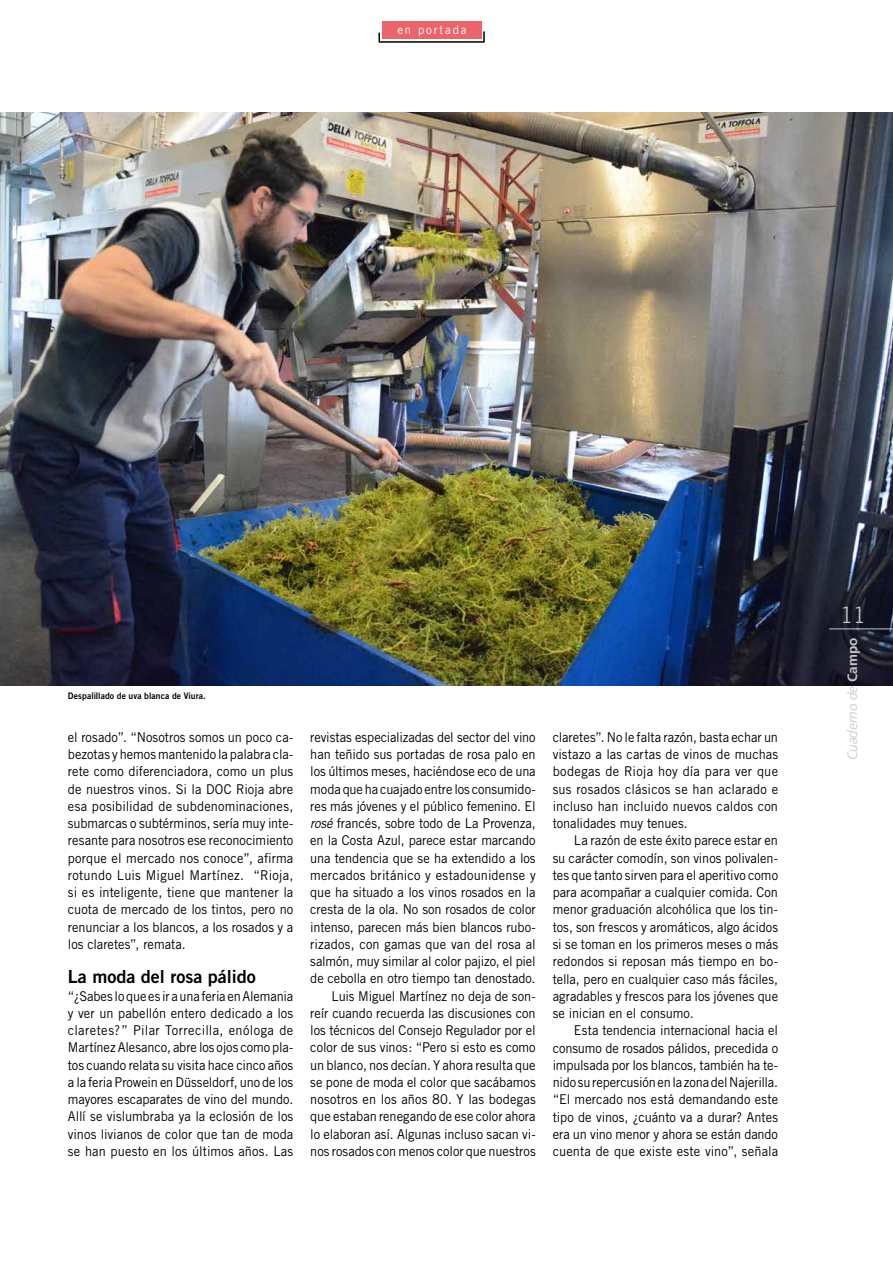
<style>
.page{position:relative;width:893px;height:1263px;background:#fff}
.page>*{position:absolute;margin:0;border:0;box-sizing:border-box;transform-origin:0 0}
.t1{font:300 22.5px "Trade Gothic";color:#c6c6c6}
.t2{font:18px "Trade Gothic Bold Two";color:#000}
.t3{font:13.5px/17.2px "Trade Gothic";letter-spacing:-.005em;color:#000;text-align:justify;scale:.95 1}
.t4{font:italic 300 13.5px "Frutiger";color:#c6c6c6}
.t5{font:12px "Trade Gothic";letter-spacing:.16em;color:#fff;scale:.95 1}
.t6{font:9px "Trade Gothic Bold Two";letter-spacing:.01em;color:#000;scale:.95 1}
.s1{font-style:italic}
.s2{font-weight:700;font-style:normal}
</style>
<div class="page">
<img style="left:0;top:113px;width:893px;height:572px">
<hr style="left:829px;top:628px;width:64px;height:1px;background:#c6c6c6">
<svg style="left:378px;top:30px;width:107px;height:13px"></svg>
<div style="left:382px;top:21px;width:99px;height:18px;background:#ec646b"></div>
<p class="t5" style="left:397px;top:23px;width:74px">en portada</p>
<p class="t6" style="left:68px;top:690px;width:147px">Despalillado de uva blanca de Viura.</p>
<p class="t3" style="left:68px;top:728px;width:239px">el rosado”. “Nosotros somos un poco ca&shy;bezotas y hemos mantenido la palabra cla&shy;rete como diferenciadora, como un plus de nuestros vinos. Si la DOC Rioja abre esa posibilidad de subdenominaciones, submarcas o subtérminos, sería muy inte&shy;resante para nosotros ese reconocimiento porque el mercado nos conoce”, afirma rotundo Luis Miguel Martínez. “Rioja, si es inteligente, tiene que mantener la cuota de mercado de los tintos, pero no renunciar a los blancos, a los rosados y a los claretes”, remata.</p>
<h2 class="t2" style="left:68px;top:966px;width:189px">La moda del rosa pálido</h2>
<p class="t3" style="left:68px;top:987px;width:239px">“¿Sabes lo que es ir a una feria en Alemania y ver un pabellón entero dedicado a los claretes?” Pilar Torrecilla, enóloga de Martínez Alesanco, abre los ojos como pla&shy;tos cuando relata su visita hace cinco años a la feria Prowein en Düsseldorf, uno de los mayores escaparates de vino del mundo.<br>Allí se vislumbraba ya la eclosión de los vinos livianos de color que tan de moda se han puesto en los últimos años. Las</p>
<p class="t3" style="left:310px;top:728px;width:239px;text-align:right">revistas especializadas del sector del vino han teñido sus portadas de rosa palo en los últimos meses, haciéndose eco de una moda que ha cuajado entre los consumido&shy;res más jóvenes y el público femenino. El <span class="s1">rosé</span> francés, sobre todo de La Provenza, en la Costa Azul, parece estar marcando una tendencia que se ha extendido a los mercados británico y estadounidense y que ha situado a los vinos rosados en la cresta de la ola. No son rosados de color intenso, parecen más bien blancos rubo&shy;rizados, con gamas que van del rosa al salmón, muy similar al color pajizo, el piel de cebolla en otro tiempo tan denostado.<br>Luis Miguel Martínez no deja de son&shy;reír cuando recuerda las discusiones con los técnicos del Consejo Regulador por el color de sus vinos: “Pero si esto es como un blanco, nos decían. Y ahora resulta que se pone de moda el color que sacábamos nosotros en los años 80. Y las bodegas que estaban renegando de ese color ahora lo elaboran así. Algunas incluso sacan vi&shy;nos rosados con menos color que nuestros</p>
<p class="t3" style="left:553px;top:728px;width:239px">claretes”. No le falta razón, basta echar un vistazo a las cartas de vinos de muchas bodegas de Rioja hoy día para ver que sus rosados clásicos se han aclarado e incluso han incluido nuevos caldos con tonalidades muy tenues.</p>
<p class="t3" style="left:553px;top:832px;width:239px;text-indent:21px">La razón de este éxito parece estar en su carácter comodín, son vinos polivalen&shy;tes que tanto sirven para el aperitivo como para acompañar a cualquier comida. Con menor graduación alcohólica que los tin&shy;tos, son frescos y aromáticos, algo ácidos si se toman en los primeros meses o más redondos si reposan más tiempo en bo&shy;tella, pero en cualquier caso más fáciles, agradables y frescos para los jóvenes que se inician en el consumo.</p>
<p class="t3" style="left:553px;top:1022px;width:239px;text-indent:21px">Esta tendencia internacional hacia el consumo de rosados pálidos, precedida o impulsada por los blancos, también ha te&shy;nido su repercusión en la zona del Najerilla. “El mercado nos está demandando este tipo de vinos, ¿cuánto va a durar? Antes era un vino menor y ahora se están dando cuenta de que existe este vino”, señala</p>
<h1 class="t1" style="left:840px;top:601px;width:27px">11</h1>
<p class="t4" style="left:845px;top:760px;width:124px;rotate:-90deg">Cuaderno de <span class="s2">Campo</span></p>
</div>
